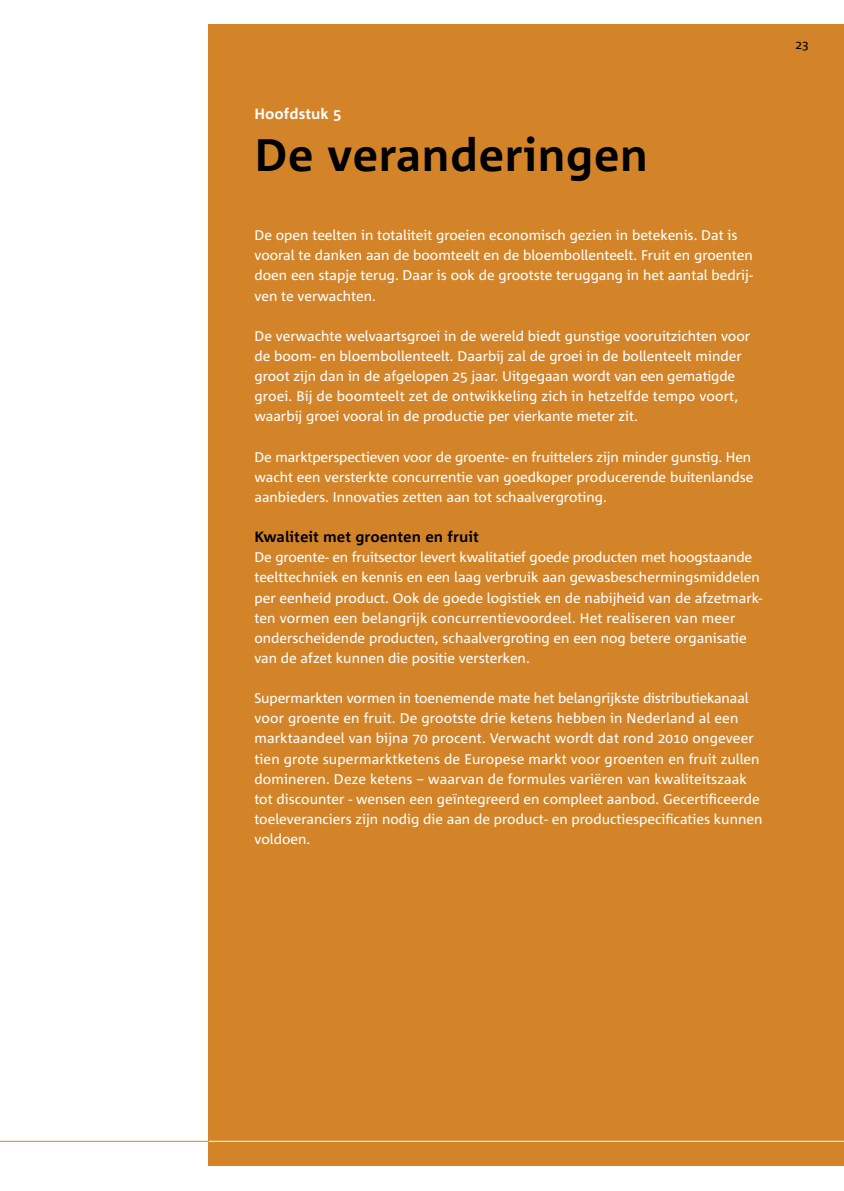
<style>
.page{position:relative;width:844px;height:1191px;background:#fff}
.page>*{position:absolute;margin:0;border:0;box-sizing:border-box;transform-origin:0 0}
.t1{font:45.5px "Agrofont Vet";color:#000}
.t2{font:14.88px "Agrofont Vet";color:#000}
.t3{font:14.88px "Agrofont Vet";color:#fff}
.t4{font:14px/20.1px "Agrofont Normaal";color:#fff}
.t5{font:12.25px "Agrofont Normaal";color:#000}
</style>
<div class="page">
<div style="left:209px;top:25px;width:634px;height:1141px;background:#d38429"></div>
<hr style="left:0;top:1140px;width:210px;height:1px;background:#d38429">
<hr style="left:209px;top:1140px;width:634px;height:1px;background:#fff">
<p class="t3" style="left:254px;top:106px;width:88px">Hoofdstuk 5</p>
<h1 class="t1" style="left:254px;top:130px;width:395px">De veranderingen</h1>
<p class="t4" style="left:254px;top:226px;width:500px">De open teelten in totaliteit groeien economisch gezien in betekenis. Dat is vooral te danken aan de boomteelt en de bloembollenteelt. Fruit en groenten doen een stapje terug. Daar is ook de grootste teruggang in het aantal bedrij&shy;ven te verwachten.</p>
<p class="t4" style="left:254px;top:326px;width:497px">De verwachte welvaartsgroei in de wereld biedt gunstige vooruitzichten voor de boom- en bloembollenteelt. Daarbij zal de groei in de bollenteelt minder groot zijn dan in de afgelopen 25 jaar. Uitgegaan wordt van een gematigde groei. Bij de boomteelt zet de ontwikkeling zich in hetzelfde tempo voort, waarbij groei vooral in de productie per vierkante meter zit.</p>
<p class="t4" style="left:254px;top:447px;width:500px">De marktperspectieven voor de groente- en fruittelers zijn minder gunstig. Hen wacht een versterkte concurrentie van goedkoper producerende buitenlandse aanbieders. Innovaties zetten aan tot schaalvergroting.</p>
<p class="t2" style="left:254px;top:529px;width:226px">Kwaliteit met groenten en fruit</p>
<p class="t4" style="left:254px;top:548px;width:509px">De groente- en fruitsector levert kwalitatief goede producten met hoogstaande teelttechniek en kennis en een laag verbruik aan gewasbeschermingsmiddelen per eenheid product. Ook de goede logistiek en de nabijheid van de afzetmark&shy;ten vormen een belangrijk concurrentievoordeel. Het realiseren van meer onderscheidende producten, schaalvergroting en een nog betere organisatie van de afzet kunnen die positie versterken.</p>
<p class="t4" style="left:254px;top:688px;width:509px">Supermarkten vormen in toenemende mate het belangrijkste distributiekanaal voor groente en fruit. De grootste drie ketens hebben in Nederland al een marktaandeel van bijna 70 procent. Verwacht wordt dat rond 2010 ongeveer tien grote supermarktketens de Europese markt voor groenten en fruit zullen domineren. Deze ketens – waarvan de formules variëren van kwaliteitszaak tot discounter - wensen een geïntegreerd en compleet aanbod. Gecertificeerde toeleveranciers zijn nodig die aan de product- en productiespecificaties kunnen voldoen.</p>
<p class="t5" style="left:795px;top:38px;width:15px">23</p>
</div>
